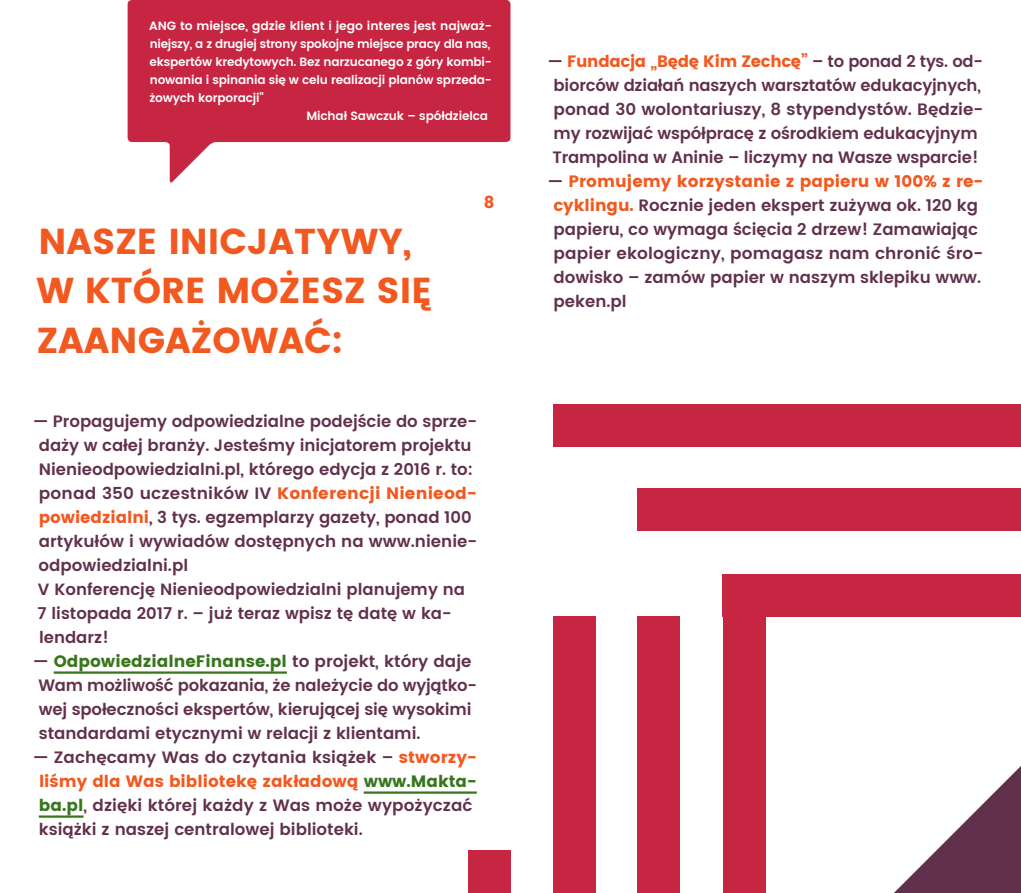
<style>
.page{position:relative;width:1021px;height:893px;background:#fff}
.page>*{position:absolute;margin:0;border:0;box-sizing:border-box;transform-origin:0 0}
.t1{font:36px/49.5px "Poppins";color:#f15921}
.t2{font:600 16.5px/24px "Poppins";color:#61304c}
.t3{font:16.5px/13.5px "Poppins";letter-spacing:-.015em;color:#f15921}
.t4{font:600 16.35px/24px "Poppins";color:#61304c}
.t5{font:600 12px "Poppins";letter-spacing:-.015em;color:#fff}
.s1{font-weight:400;color:#f15921}
.s2{font-weight:400;color:#38761d}
.s3{font-weight:600;color:#61304c}
</style>
<div class="page">
<svg style="left:128px;top:0;width:382px;height:183px;fill:#c72643"></svg>
<hr style="left:54px;top:671px;width:233px;height:3px;background:#38761d">
<hr style="left:364px;top:791px;width:113px;height:3px;background:#38761d">
<hr style="left:39px;top:815px;width:45px;height:3px;background:#38761d">
<div style="left:553px;top:404px;width:467px;height:42px;background:#c72643"></div>
<div style="left:553px;top:616px;width:42px;height:277px;background:#c72643"></div>
<div style="left:637px;top:488px;width:383px;height:43px;background:#c72643"></div>
<div style="left:637px;top:616px;width:42px;height:277px;background:#c72643"></div>
<div style="left:722px;top:574px;width:298px;height:42px;background:#c72643"></div>
<div style="left:722px;top:595px;width:43px;height:298px;background:#c72643"></div>
<div style="left:468px;top:850px;width:42px;height:43px;background:#c72643"></div>
<svg style="left:894px;top:767px;width:126px;height:126px"></svg>
<p class="t5" style="left:149px;top:17px;width:344px">ANG to miejsce, gdzie klient i jego interes jest najważ-</p>
<p class="t5" style="left:150px;top:35px;width:342px">niejszy, a z drugiej strony spokojne miejsce pracy dla nas,</p>
<p class="t5" style="left:149px;top:53px;width:344px">ekspertów kredytowych. Bez narzucanego z góry kombi-</p>
<p class="t5" style="left:150px;top:71px;width:343px">nowania i spinania się w celu realizacji planów sprzeda-</p>
<p class="t5" style="left:149px;top:89px;width:116px">żowych korporacji”</p>
<p class="t5" style="left:306px;top:107px;width:183px">Michał Sawczuk – spółdzielca</p>
<h1 class="t1" style="left:36px;top:217px;width:397px">NASZE INICJATYWY,<br>W KTÓRE MOŻESZ SIĘ<br>ZAANGAŻOWAĆ:</h1>
<p class="t3" style="left:484px;top:196px;width:12px">8</p>
<p class="t2" style="left:39px;top:409px;width:440px;text-indent:-6px">— Propagujemy odpowiedzialne podejście do sprze&shy;daży w całej branży. Jesteśmy inicjatorem projektu Nienieodpowiedzialni.pl, którego edycja z 2016 r. to: ponad 350 uczestników IV <span class="s1">Konferencji Nienieod&shy;powiedzialni</span>, 3 tys. egzemplarzy gazety, ponad 100 artykułów i wywiadów dostępnych na www.nienie&shy;odpowiedzialni.pl</p>
<p class="t4" style="left:37px;top:577px;width:429px">V Konferencję Nienieodpowiedzialni planujemy na<br>7 listopada 2017 r. – już teraz wpisz tę datę w ka&shy;lendarz!</p>
<p class="t2" style="left:38px;top:649px;width:440px;text-indent:-5px">— <span class="s2">OdpowiedzialneFinanse.pl</span> to projekt, który daje Wam możliwość pokazania, że należycie do wyjątko&shy;wej społeczności ekspertów, kierującej się wysokimi standardami etycznymi w relacji z klientami.</p>
<p class="t2" style="left:39px;top:745px;width:439px;text-indent:-6px">— Zachęcamy Was do czytania książek – <span class="s1">stworzy&shy;liśmy dla Was bibliotekę zakładową</span> <span class="s2">www.Makta&shy;ba.pl</span>, dzięki której każdy z Was może wypożyczać książki z naszej centralowej biblioteki.</p>
<p class="t3" style="left:650px;top:54px;width:334px;text-indent:-103px"><span class="s3">—</span> Fundacja Będę Kim Zechcę” <span class="s3">– to ponad 2 tys. od-</span>”</p>
<p class="t2" style="left:552px;top:73px;width:432px">biorców działań naszych warsztatów edukacyjnych, ponad 30 wolontariuszy, 8 stypendystów. Będzie&shy;my rozwijać współpracę z ośrodkiem edukacyjnym Trampolina w Aninie – liczymy na Wasze wsparcie!</p>
<p class="t2" style="left:553px;top:169px;width:431px;text-indent:-6px">— <span class="s1">Promujemy korzystanie z papieru w 100% z re&shy;cyklingu.</span> Rocznie jeden ekspert zużywa ok. 120 kg papieru, co wymaga ścięcia 2 drzew! Zamawiając papier ekologiczny, pomagasz nam chronić śro&shy;dowisko – zamów papier w naszym sklepiku www. peken.pl</p>
</div>
